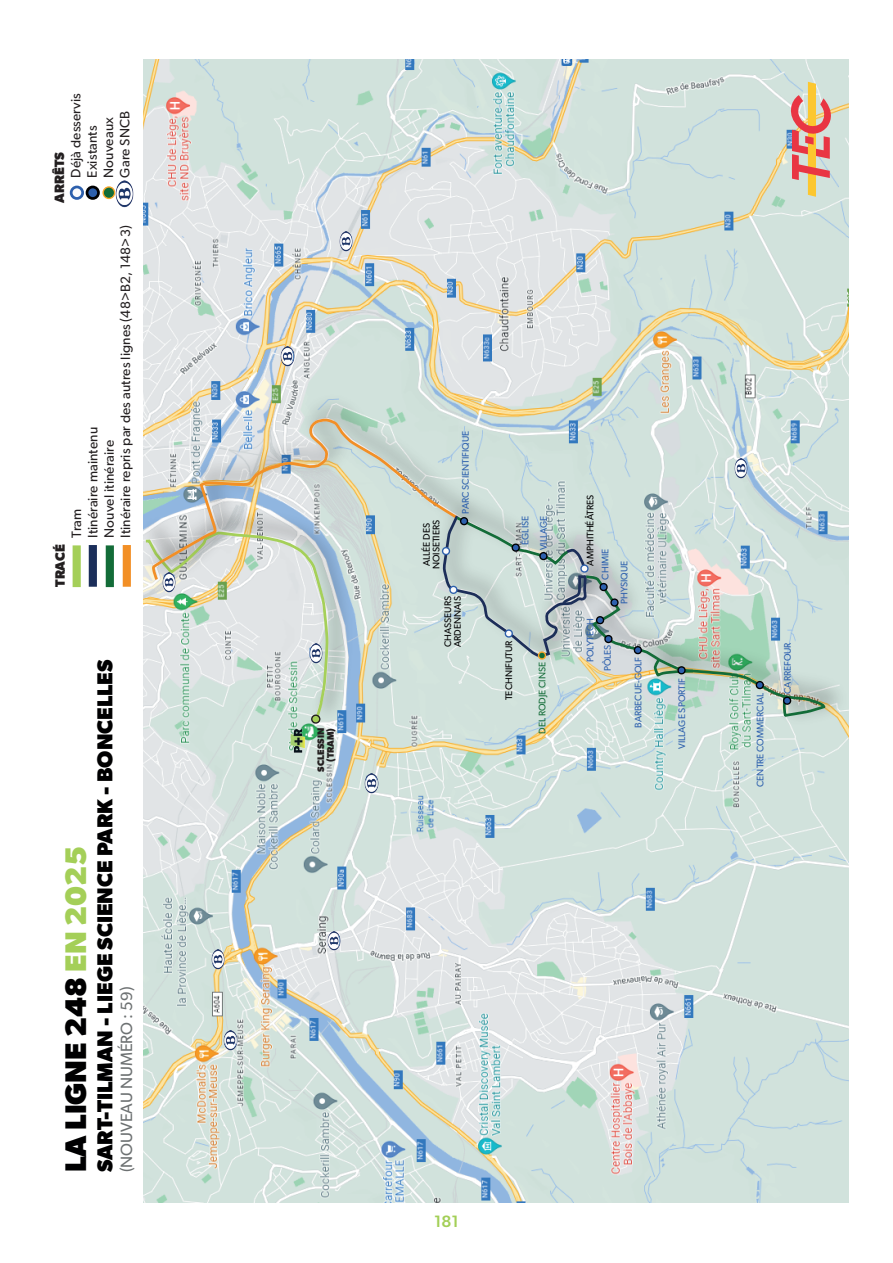
<style>
.page{position:relative;width:893px;height:1263px;background:#fff}
.page>*{position:absolute;margin:0;border:0;box-sizing:border-box;transform-origin:0 0}
.t1{font:700 30px "Gibson";color:#000001}
.t2{font:700 21.75px "Gibson";color:#000001}
.t3{font:500 16.5px "Gibson";color:#a3cf57}
.t4{font:16.35px "Gibson";color:#6d7172}
.t5{font:13.65px/16.4px "Gibson";letter-spacing:.01em;color:#231f20}
.t6{font:700 13.65px "Gibson";letter-spacing:.01em;color:#231f20}
.t7{font:9.45px "Gibson";color:#2d60ad}
.t8{font:9.45px/9.4px "Gibson";color:#000001}
.t9{font:700 9.45px/9.4px "Gibson";letter-spacing:.01em;color:#231f20;text-align:right}
.t10{font:9.45px "Gibson";color:#136c38}
.s1{color:#a4cf58}
</style>
<div class="page">
<img style="left:143px;top:60px;width:705px;height:1143px">
<img style="left:143px;top:387px;width:705px;height:345px">
<svg style="left:152px;top:417px;width:309px;height:165px;background:#cdd4ce"></svg>
<svg style="left:584px;top:574px;width:244px;height:308px;background:#cbdcd5"></svg>
<svg style="left:787px;top:82px;width:46px;height:115px;background:#dcad98"></svg>
<div style="left:73px;top:545px;width:8px;height:42px;background:#a4cf58"></div>
<div style="left:89px;top:545px;width:8px;height:42px;background:#1b2e5a"></div>
<div style="left:106px;top:545px;width:8px;height:42px;background:#136c38"></div>
<div style="left:123px;top:545px;width:8px;height:42px;background:#f28f25"></div>
<div style="left:71px;top:187px;width:12px;height:11px;background:#fbfbfc;border-radius:50%"></div>
<div style="left:70px;top:186px;width:14px;height:14px;border:3px solid #2d60ad;border-radius:50%"></div>
<div style="left:87px;top:187px;width:11px;height:11px;background:#2d60ad;border-radius:50%"></div>
<div style="left:86px;top:186px;width:14px;height:14px;border:3px solid #000002;border-radius:50%"></div>
<svg style="left:103px;top:187px;width:12px;height:11px"></svg>
<div style="left:102px;top:186px;width:13px;height:13px;border:1px solid #faa629;border-radius:50%"></div>
<img style="left:116px;top:180px;width:18px;height:27px">
<svg style="left:312px;top:715px;width:8px;height:8px"></svg>
<div style="left:311px;top:714px;width:9px;height:10px;border:1px solid #231f20;border-radius:50%"></div>
<img style="left:289px;top:728px;width:16px;height:25px">
<svg style="left:782px;top:695px;width:11px;height:11px"></svg>
<svg style="left:755px;top:679px;width:11px;height:12px"></svg>
<svg style="left:654px;top:657px;width:41px;height:22px"></svg>
<svg style="left:633px;top:644px;width:11px;height:12px"></svg>
<svg style="left:441px;top:513px;width:179px;height:148px;background:#bbcbc9"></svg>
<img style="left:309px;top:643px;width:13px;height:20px">
<img style="left:365px;top:773px;width:13px;height:20px">
<img style="left:327px;top:931px;width:13px;height:20px">
<img style="left:212px;top:950px;width:13px;height:19px">
<img style="left:224px;top:1031px;width:13px;height:19px">
<img style="left:281px;top:346px;width:13px;height:20px">
<img style="left:340px;top:231px;width:13px;height:20px">
<img style="left:734px;top:458px;width:13px;height:20px">
<img style="left:163px;top:572px;width:13px;height:20px">
<p class="t5" style="left:67px;top:178px;width:86px;rotate:-90deg">Déjà desservis<br>Existants<br>Nouveaux<br>Gare SNCB</p>
<p class="t6" style="left:51px;top:203px;width:53px;rotate:-90deg">ARRÊTS</p>
<p class="t5" style="left:68px;top:538px;width:314px;rotate:-90deg">Tram<br>Itinéraire maintenu<br>Nouvel itinéraire<br>Itinéraire repris par des autres lignes (48&gt;B2, 148&gt;3)</p>
<p class="t6" style="left:52px;top:587px;width:44px;rotate:-90deg">TRACÉ</p>
<h1 class="t1" style="left:58px;top:1172px;width:328px;rotate:-90deg">LA LIGNE 248 <span class="s1">EN 2025</span></h1>
<h2 class="t2" style="left:92px;top:1172px;width:514px;rotate:-90deg">SART-TILMAN - LIEGE SCIENCE PARK - BONCELLES</h2>
<p class="t4" style="left:117px;top:1172px;width:187px;rotate:-90deg">(NOUVEAU NUMÉRO : 59)</p>
<p class="t9" style="left:316px;top:772px;width:45px;rotate:-90deg">SCLESSIN (TRAM)</p>
<p class="t8" style="left:431px;top:569px;width:51px;rotate:-90deg">NOISETIERS</p>
<p class="t8" style="left:422px;top:566px;width:44px;rotate:-90deg">ALLÉE DES</p>
<p class="t7" style="left:460px;top:514px;width:85px;rotate:-90deg">PARC SCIENTIFIQUE</p>
<p class="t8" style="left:443px;top:647px;width:52px;rotate:-90deg">CHASSEURS<br>ARDENNAIS</p>
<p class="t7" style="left:519px;top:545px;width:30px;rotate:-90deg">ÉGLISE</p>
<p class="t7" style="left:538px;top:550px;width:36px;rotate:-90deg">VILLAGE</p>
<p class="t8" style="left:504px;top:700px;width:61px;rotate:-90deg">TECHNIFUTUR</p>
<p class="t10" style="left:536px;top:734px;width:73px;rotate:-90deg">DEL RODJE CINSE</p>
<p class="t8" style="left:585px;top:566px;width:72px;rotate:-90deg">AMPHITHÉÂTRES</p>
<p class="t7" style="left:599px;top:580px;width:33px;rotate:-90deg">CHIMIE</p>
<p class="t7" style="left:585px;top:662px;width:46px;rotate:-90deg">POLYTECH</p>
<p class="t7" style="left:602px;top:671px;width:28px;rotate:-90deg">PÔLES</p>
<p class="t7" style="left:619px;top:604px;width:45px;rotate:-90deg">PHYSIQUE</p>
<p class="t7" style="left:633px;top:728px;width:73px;rotate:-90deg">BARBECUE-GOLF</p>
<p class="t7" style="left:676px;top:749px;width:72px;rotate:-90deg">VILLAGE SPORTIF</p>
<p class="t7" style="left:754px;top:787px;width:96px;rotate:-90deg">CENTRE COMMERCIAL</p>
<p class="t7" style="left:782px;top:694px;width:53px;rotate:-90deg">CARREFOUR</p>
<p class="t3" style="left:434px;top:1212px;width:26px">181</p>
</div>
